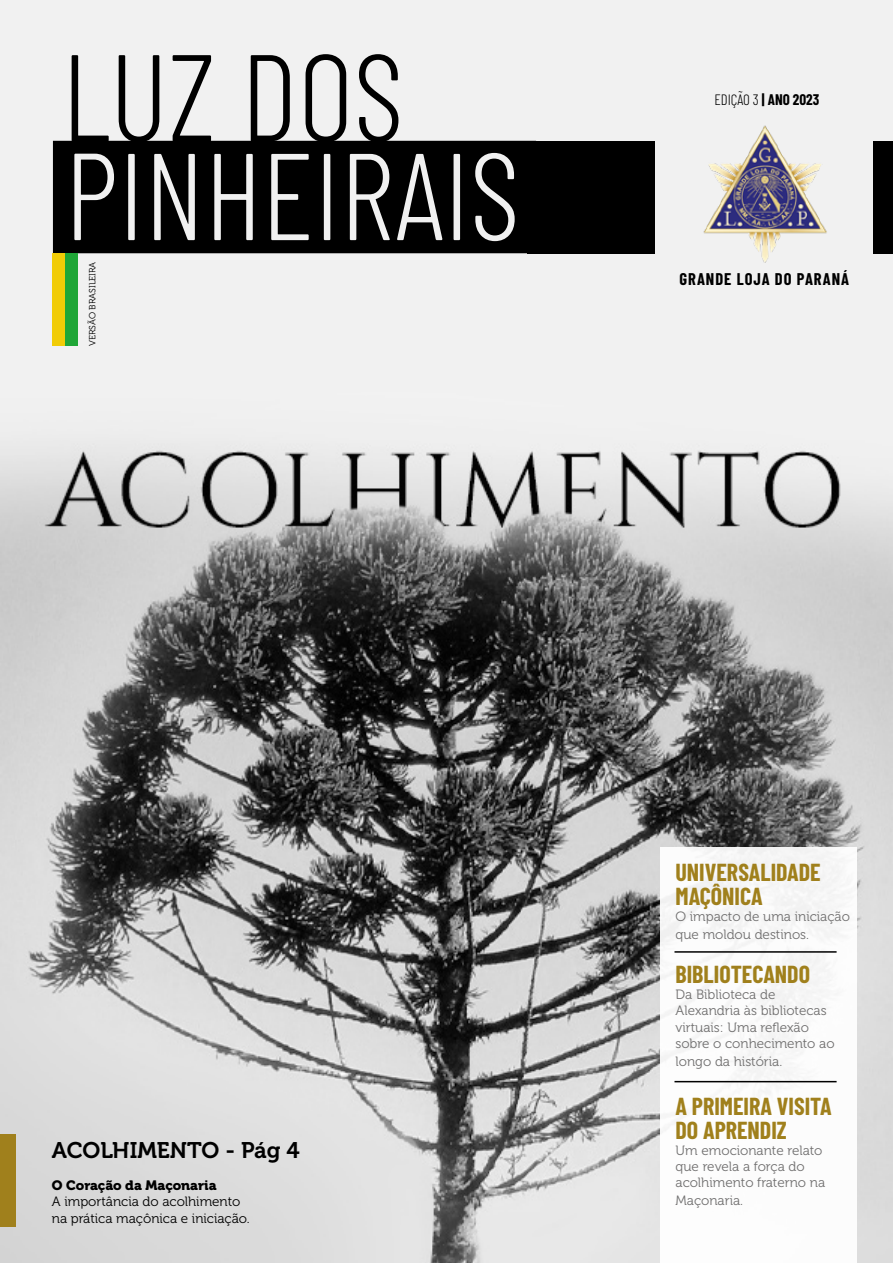
<style>
.page{position:relative;width:893px;height:1263px;background:#f1f1f1}
.page>*{position:absolute;margin:0;border:0;box-sizing:border-box;transform-origin:0 0}
.t1{font:300 123.15px "Barlow Condensed";color:#000}
.t2{font:700 24px/24px "Barlow Condensed";color:#a0801c}
.t3{font:22.5px "Museo 700";color:#000}
.t4{font:700 16.5px "Barlow Condensed";letter-spacing:.06em;color:#000}
.t5{font:700 15px "Barlow Condensed";color:#000}
.t6{font:13.5px/16.2px "Museo 300";color:#706f6f}
.t7{font:13.5px/16.2px "Museo 300";color:#000}
.t8{font:13.5px "Museo 900";color:#000}
.t9{font:9px "Museo 300";color:#000}
.s1{font-weight:300}
</style>
<div class="page">
<img style="left:0;top:140px;width:893px;height:1123px">
<div style="left:660px;top:1197px;width:196px;height:66px;background:#fff"></div>
<div style="left:660px;top:1014px;width:196px;height:185px;background:#fff"></div>
<div style="left:660px;top:847px;width:196px;height:173px;background:#f8f8f8"></div>
<hr style="left:674px;top:951px;width:163px;height:2px;background:#000">
<hr style="left:674px;top:1081px;width:163px;height:1px;background:#000">
<img style="left:694px;top:125px;width:139px;height:138px">
<div style="left:527px;top:141px;width:128px;height:112px;background:#000"></div>
<div style="left:874px;top:141px;width:19px;height:112px;background:#000"></div>
<svg style="left:53px;top:141px;width:474px;height:112px;fill:#000"></svg>
<svg style="left:81px;top:160px;width:27px;height:35px"></svg>
<div style="left:65px;top:253px;width:12px;height:93px;background:#1fa637"></div>
<div style="left:53px;top:253px;width:12px;height:93px;background:#f1cc06"></div>
<div style="left:0;top:1134px;width:16px;height:92px;background:#a0801c"></div>
<h1 class="t1" style="left:62px;top:9px;width:344px">LUZ DOS</h1>
<p class="t9" style="left:88px;top:346px;width:86px;rotate:-90deg">VERSÃO BRASILEIRA</p>
<h3 class="t3" style="left:52px;top:1137px;width:249px">ACOLHIMENTO - Pág 4</h3>
<p class="t8" style="left:52px;top:1178px;width:166px">O Coração da Maçonaria</p>
<p class="t7" style="left:52px;top:1194px;width:199px">A importância do acolhimento na prática maçônica e iniciação.</p>
<p class="t5" style="left:714px;top:89px;width:106px"><span class="s1">EDIÇÃO 3</span> | ANO 2023</p>
<p class="t4" style="left:679px;top:268px;width:171px">GRANDE LOJA DO PARANÁ</p>
<h2 class="t2" style="left:675px;top:859px;width:147px">UNIVERSALIDADE<br>MAÇÔNICA</h2>
<p class="t6" style="left:675px;top:908px;width:176px;line-height:18px">O impacto de uma iniciação que moldou destinos.</p>
<h2 class="t2" style="left:675px;top:961px;width:136px">BIBLIOTECANDO</h2>
<p class="t6" style="left:675px;top:987px;width:161px">Da Biblioteca de<br>Alexandria às bibliotecas virtuais: Uma reflexão sobre o conhecimento ao</p>
<p class="t6" style="left:675px;top:1053px;width:108px">longo da história.</p>
<h2 class="t2" style="left:675px;top:1093px;width:158px">A PRIMEIRA VISITA<br>DO APRENDIZ</h2>
<p class="t6" style="left:675px;top:1142px;width:151px">Um emocionante relato que revela a força do acolhimento fraterno na</p>
<p class="t6" style="left:675px;top:1193px;width:69px">Maçonaria.</p>
</div>
